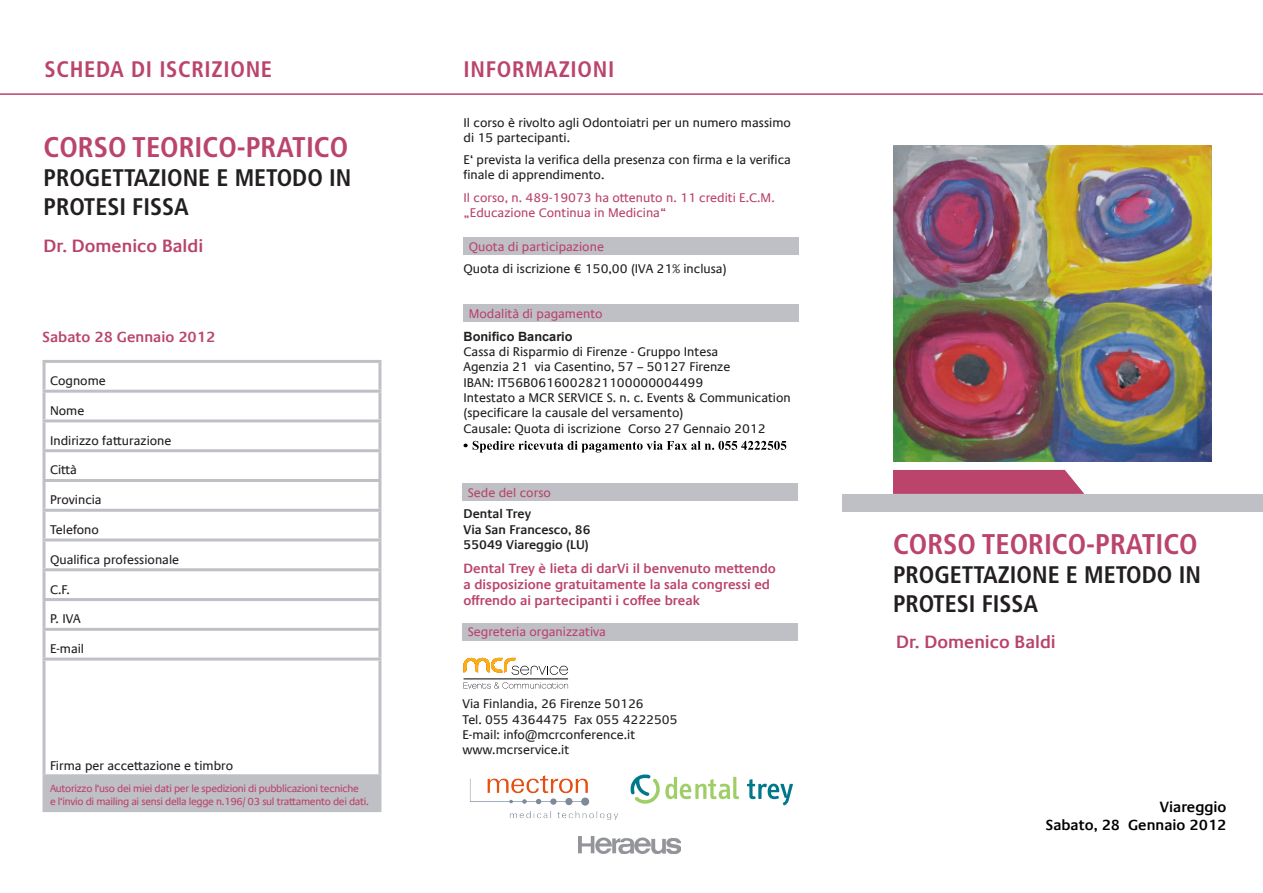
<style>
.page{position:relative;width:1263px;height:893px;background:#fff}
.page>*{position:absolute;margin:0;border:0;box-sizing:border-box;transform-origin:0 0}
.t1{font:700 condensed 28.5px "Frutiger LT Std";color:#ba446c}
.t2{font:700 condensed 24px "Frutiger LT Std";color:#231f20}
.t3{font:700 condensed 22.5px "Frutiger LT Std";letter-spacing:.03em;color:#ba446c}
.t4{font:600 18px "Praxis Com";color:#b8446b}
.t5{font:600 15px "Praxis Com";color:#000}
.t6{font:600 15px "Praxis Com";color:#ba446c}
.t7{font:600 13.5px/16.2px "Praxis Com";color:#ba446c}
.t8{font:12.75px/15.3px "Praxis Com";color:#231f20}
.t9{font:12.75px "Praxis Com";color:#ba446c}
.t10{font:600 12.75px "Praxis Com";color:#231f20}
.t11{font:700 12.75px "Arial";color:#231f20}
.t12{font:10.5px/12.6px "Praxis Com";letter-spacing:-.03em;color:#ba446c}
</style>
<div class="page">
<hr style="left:0;top:93px;width:1263px;height:2px;background:#ba446c">
<svg style="left:893px;top:470px;width:191px;height:24px;background:#bd4d73"></svg>
<div style="left:463px;top:238px;width:336px;height:17px;background:#bfc0c5"></div>
<div style="left:462px;top:484px;width:336px;height:17px;background:#bfc0c5"></div>
<div style="left:462px;top:623px;width:336px;height:17px;background:#bfc0c5"></div>
<div style="left:44px;top:776px;width:336px;height:35px;background:#bfc0c5"></div>
<hr style="left:43px;top:390px;width:338px;height:3px;background:#bfc0c5">
<hr style="left:43px;top:419px;width:338px;height:3px;background:#bfc0c5">
<hr style="left:43px;top:449px;width:338px;height:3px;background:#bfc0c5">
<hr style="left:43px;top:479px;width:338px;height:3px;background:#bfc0c5">
<hr style="left:43px;top:509px;width:338px;height:3px;background:#bfc0c5">
<hr style="left:43px;top:538px;width:338px;height:3px;background:#bfc0c5">
<hr style="left:43px;top:568px;width:338px;height:3px;background:#bfc0c5">
<hr style="left:43px;top:598px;width:338px;height:3px;background:#bfc0c5">
<hr style="left:43px;top:628px;width:338px;height:3px;background:#bfc0c5">
<hr style="left:43px;top:658px;width:338px;height:3px;background:#bfc0c5">
<hr style="left:43px;top:774px;width:338px;height:3px;background:#bfc0c5">
<hr style="left:43px;top:363px;width:3px;height:27px;background:#bfc0c5">
<hr style="left:43px;top:360px;width:338px;height:3px;background:#bfc0c5">
<hr style="left:378px;top:363px;width:3px;height:27px;background:#bfc0c5">
<hr style="left:43px;top:393px;width:3px;height:26px;background:#bfc0c5">
<hr style="left:378px;top:393px;width:3px;height:26px;background:#bfc0c5">
<hr style="left:43px;top:422px;width:3px;height:27px;background:#bfc0c5">
<hr style="left:378px;top:422px;width:3px;height:27px;background:#bfc0c5">
<hr style="left:43px;top:452px;width:3px;height:27px;background:#bfc0c5">
<hr style="left:378px;top:452px;width:3px;height:27px;background:#bfc0c5">
<hr style="left:43px;top:482px;width:3px;height:27px;background:#bfc0c5">
<hr style="left:378px;top:482px;width:3px;height:27px;background:#bfc0c5">
<hr style="left:43px;top:512px;width:3px;height:26px;background:#bfc0c5">
<hr style="left:378px;top:512px;width:3px;height:26px;background:#bfc0c5">
<hr style="left:43px;top:541px;width:3px;height:27px;background:#bfc0c5">
<hr style="left:378px;top:541px;width:3px;height:27px;background:#bfc0c5">
<hr style="left:43px;top:571px;width:3px;height:27px;background:#bfc0c5">
<hr style="left:378px;top:571px;width:3px;height:27px;background:#bfc0c5">
<hr style="left:43px;top:601px;width:3px;height:27px;background:#bfc0c5">
<hr style="left:378px;top:601px;width:3px;height:27px;background:#bfc0c5">
<hr style="left:43px;top:631px;width:3px;height:27px;background:#bfc0c5">
<hr style="left:378px;top:631px;width:3px;height:27px;background:#bfc0c5">
<hr style="left:43px;top:661px;width:3px;height:113px;background:#bfc0c5">
<hr style="left:378px;top:661px;width:3px;height:113px;background:#bfc0c5">
<hr style="left:43px;top:777px;width:3px;height:32px;background:#bfc0c5">
<hr style="left:378px;top:777px;width:3px;height:32px;background:#bfc0c5">
<hr style="left:43px;top:809px;width:338px;height:3px;background:#bfc0c5">
<div style="left:842px;top:494px;width:421px;height:17px;background:#bfc0c5"></div>
<div style="left:463px;top:305px;width:336px;height:17px;background:#bfc0c5"></div>
<svg style="left:463px;top:441px;width:323px;height:11px"></svg>
<svg style="left:463px;top:682px;width:105px;height:7px"></svg>
<hr style="left:463px;top:679px;width:105px;height:1px;background:#000">
<svg style="left:463px;top:658px;width:105px;height:17px"></svg>
<img style="left:894px;top:145px;width:318px;height:317px">
<img style="left:470px;top:775px;width:148px;height:45px">
<svg style="left:747px;top:779px;width:46px;height:26px"></svg>
<svg style="left:630px;top:774px;width:109px;height:30px"></svg>
<img style="left:579px;top:836px;width:101px;height:17px">
<p class="t3" style="left:45px;top:56px;width:229px">SCHEDA DI ISCRIZIONE</p>
<p class="t1" style="left:44px;top:131px;width:306px">CORSO TEORICO-PRATICO</p>
<p class="t2" style="left:44px;top:164px;width:309px">PROGETTAZIONE E METODO IN</p>
<p class="t2" style="left:44px;top:192px;width:147px">PROTESI FISSA</p>
<p class="t4" style="left:44px;top:236px;width:161px">Dr. Domenico Baldi</p>
<p class="t6" style="left:43px;top:328px;width:174px">Sabato 28 Gennaio 2012</p>
<p class="t8" style="left:50px;top:373px;width:57px">Cognome</p>
<p class="t8" style="left:50px;top:403px;width:36px">Nome</p>
<p class="t8" style="left:50px;top:433px;width:123px">Indirizzo fatturazione</p>
<p class="t8" style="left:50px;top:463px;width:28px">Città</p>
<p class="t8" style="left:50px;top:492px;width:53px">Provincia</p>
<p class="t8" style="left:50px;top:522px;width:50px">Telefono</p>
<p class="t8" style="left:50px;top:552px;width:131px">Qualifica professionale</p>
<p class="t8" style="left:50px;top:582px;width:21px">C.F.</p>
<p class="t8" style="left:50px;top:611px;width:32px">P. IVA</p>
<p class="t8" style="left:50px;top:641px;width:36px">E-mail</p>
<p class="t8" style="left:50px;top:758px;width:185px">Firma per accettazione e timbro</p>
<p class="t12" style="left:50px;top:782px;width:320px">Autorizzo l‘uso dei miei dati per le spedizioni di pubblicazioni tecniche<br>e l‘invio di mailing ai sensi della legge n.196/ 03 sul trattamento dei dati.</p>
<p class="t3" style="left:463px;top:56px;width:152px">INFORMAZIONI</p>
<p class="t8" style="left:463px;top:115px;width:329px">Il corso è rivolto agli Odontoiatri per un numero massimo di 15 partecipanti.</p>
<p class="t8" style="left:463px;top:152px;width:329px">E‘ prevista la verifica della presenza con firma e la verifica finale di apprendimento.</p>
<p class="t9" style="left:463px;top:190px;width:313px">Il corso, n. 489-19073 ha ottenuto n. 11 crediti E.C.M.</p>
<p class="t9" style="left:463px;top:205px;width:204px">„Educazione Continua in Medicina“</p>
<p class="t9" style="left:469px;top:239px;width:137px">Quota di participazione</p>
<p class="t8" style="left:463px;top:261px;width:265px">Quota di iscrizione € 150,00 (IVA 21% inclusa)</p>
<p class="t9" style="left:469px;top:306px;width:135px">Modalità di pagamento</p>
<p class="t11" style="left:463px;top:328px;width:111px">Bonifico Bancario</p>
<p class="t8" style="left:463px;top:344px;width:256px">Cassa di Risparmio di Firenze - Gruppo Intesa</p>
<p class="t8" style="left:463px;top:360px;width:268px">Agenzia 21 via Casentino, 57 – 50127 Firenze</p>
<p class="t8" style="left:463px;top:375px;width:241px">IBAN: IT56B0616002821100000004499</p>
<p class="t8" style="left:463px;top:390px;width:329px">Intestato a MCR SERVICE S. n. c. Events &amp; Communication</p>
<p class="t8" style="left:463px;top:405px;width:221px">(specificare la causale del versamento)</p>
<p class="t8" style="left:463px;top:421px;width:304px">Causale: Quota di iscrizione Corso 27 Gennaio 2012</p>
<p class="t9" style="left:468px;top:485px;width:85px">Sede del corso</p>
<p class="t10" style="left:463px;top:506px;width:69px">Dental Trey</p>
<p class="t10" style="left:463px;top:522px;width:129px">Via San Francesco, 86</p>
<p class="t10" style="left:463px;top:537px;width:127px">55049 Viareggio (LU)</p>
<p class="t7" style="left:463px;top:560px;width:314px">Dental Trey è lieta di darVi il benvenuto mettendo a disposizione gratuitamente la sala congressi ed offrendo ai partecipanti i coffee break</p>
<p class="t9" style="left:468px;top:624px;width:140px">Segreteria organizzativa</p>
<p class="t8" style="left:462px;top:696px;width:183px">Via Finlandia, 26 Firenze 50126</p>
<p class="t8" style="left:462px;top:712px;width:217px">Tel. 055 4364475 Fax 055 4222505</p>
<p class="t8" style="left:462px;top:727px;width:174px">E-mail: info@mcrconference.it</p>
<p class="t8" style="left:462px;top:742px;width:108px">www.mcrservice.it</p>
<p class="t1" style="left:893px;top:527px;width:306px">CORSO TEORICO-PRATICO</p>
<p class="t2" style="left:893px;top:560px;width:309px">PROGETTAZIONE E METODO IN</p>
<p class="t2" style="left:893px;top:589px;width:147px">PROTESI FISSA</p>
<p class="t4" style="left:896px;top:631px;width:161px">Dr. Domenico Baldi</p>
<p class="t5" style="left:1160px;top:798px;width:68px">Viareggio</p>
<p class="t5" style="left:1046px;top:816px;width:182px">Sabato, 28 Gennaio 2012</p>
</div>
